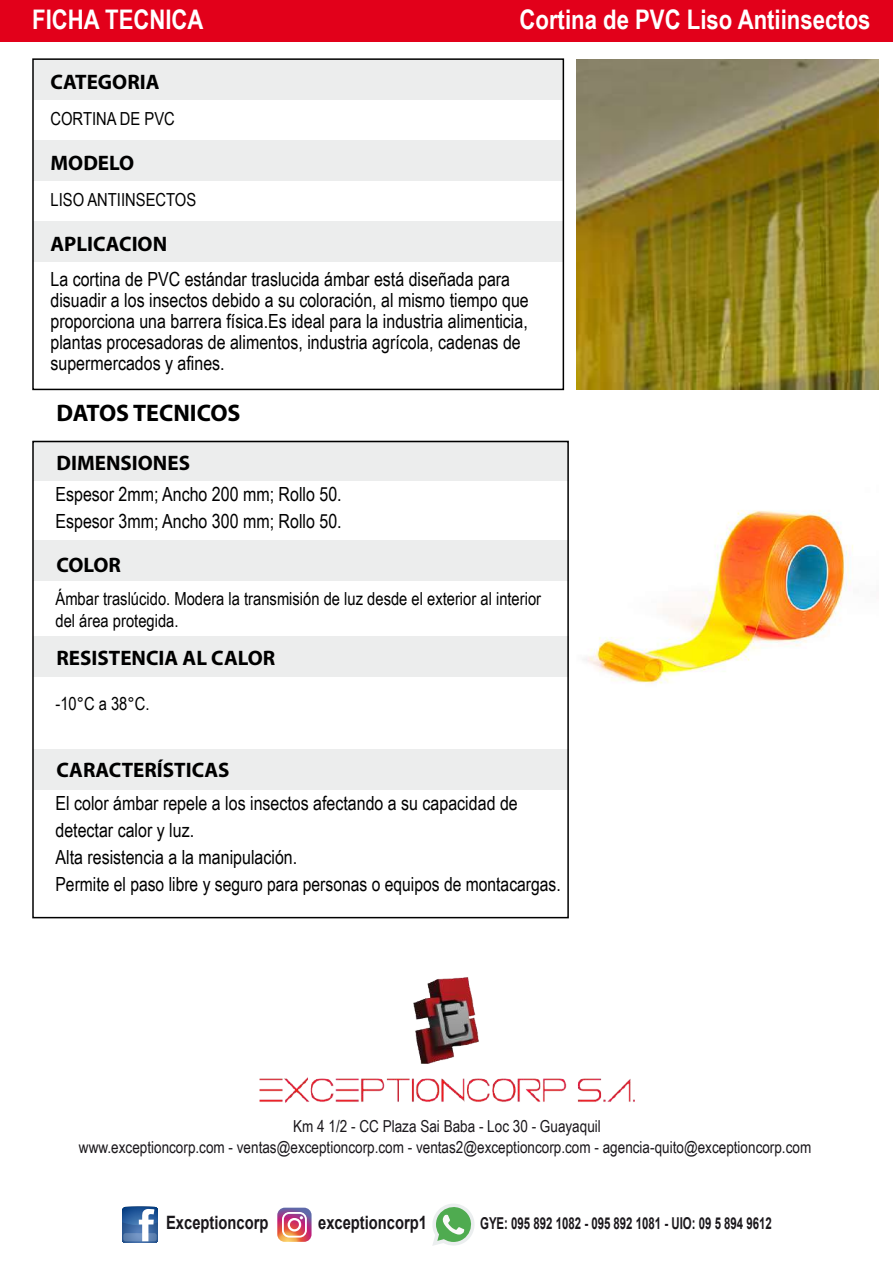
<style>
.page{position:relative;width:893px;height:1263px;background:#fff}
.page>*{position:absolute;margin:0;border:0;box-sizing:border-box;transform-origin:0 0}
.t1{font:700 27px "Arial Narrow";color:#fff}
.t2{font:700 24px "Myriad Pro";color:#000}
.t3{font:700 21px "Myriad Pro";color:#000}
.t4{font:19.5px/21px "Arial Narrow";color:#000}
.t5{font:700 18.45px "Arial";color:#1a171b;scale:.8 1}
.t6{font:18px/22.5px "Arial Narrow";color:#000}
.t7{font:16.5px/21px "Arial Narrow";color:#1a171b;text-align:center}
.t8{font:700 16.35px "Arial";color:#1a171b;scale:.7 1}
</style>
<div class="page">
<div style="left:33px;top:59px;width:530px;height:41px;background:#eceded"></div>
<div style="left:33px;top:440px;width:535px;height:40px;background:#eceded"></div>
<div style="left:33px;top:540px;width:535px;height:41px;background:#eceded"></div>
<div style="left:33px;top:636px;width:535px;height:40px;background:#eceded"></div>
<div style="left:33px;top:749px;width:535px;height:41px;background:#eceded"></div>
<div style="left:33px;top:140px;width:530px;height:41px;background:#eceded"></div>
<div style="left:33px;top:221px;width:530px;height:41px;background:#eceded"></div>
<div style="left:0;top:1px;width:893px;height:41px;background:#e2001a"></div>
<svg style="left:432px;top:1204px;width:43px;height:42px"></svg>
<svg style="left:122px;top:1207px;width:36px;height:35px"></svg>
<svg style="left:123px;top:1233px;width:34px;height:8px"></svg>
<svg style="left:277px;top:1208px;width:35px;height:34px"></svg>
<img style="left:260px;top:977px;width:375px;height:126px">
<div style="left:32px;top:58px;width:532px;height:332px;border:2px solid #000"></div>
<div style="left:32px;top:441px;width:537px;height:477px;border:2px solid #000"></div>
<img style="left:584px;top:510px;width:269px;height:174px">
<img style="left:577px;top:59px;width:302px;height:330px">
<h1 class="t1" style="left:32px;top:-1px;width:173px">FICHA TECNICA</h1>
<h1 class="t1" style="left:519px;top:-1px;width:353px">Cortina de PVC Liso Antiinsectos</h1>
<p class="t3" style="left:51px;top:68px;width:111px">CATEGORIA</p>
<p class="t6" style="left:51px;top:107px;width:126px">CORTINA DE PVC</p>
<p class="t3" style="left:51px;top:149px;width:85px">MODELO</p>
<p class="t6" style="left:51px;top:188px;width:147px">LISO ANTIINSECTOS</p>
<p class="t3" style="left:51px;top:230px;width:118px">APLICACION</p>
<p class="t4" style="left:51px;top:268px;width:480px">La cortina de PVC estándar traslucida ámbar está diseñada para disuadir a los insectos debido a su coloración, al mismo tiempo que proporciona una barrera física.Es ideal para la industria alimenticia, plantas procesadoras de alimentos, industria agrícola, cadenas de supermercados y afines.</p>
<p class="t2" style="left:57px;top:398px;width:185px">DATOS TECNICOS</p>
<p class="t3" style="left:57px;top:449px;width:135px">DIMENSIONES</p>
<p class="t4" style="left:55px;top:480px;width:288px;line-height:27px">Espesor 2mm; Ancho 200 mm; Rollo 50.<br>Espesor 3mm; Ancho 300 mm; Rollo 50.</p>
<p class="t3" style="left:57px;top:551px;width:66px">COLOR</p>
<p class="t6" style="left:55px;top:587px;width:487px">Ámbar traslúcido. Modera la transmisión de luz desde el exterior al interior del área protegida.</p>
<p class="t3" style="left:57px;top:644px;width:220px">RESISTENCIA AL CALOR</p>
<p class="t6" style="left:55px;top:692px;width:95px">-10°C a 38°C.</p>
<p class="t3" style="left:57px;top:756px;width:174px">CARACTERÍSTICAS</p>
<p class="t4" style="left:55px;top:789px;width:507px;line-height:27px">El color ámbar repele a los insectos afectando a su capacidad de detectar calor y luz.<br>Alta resistencia a la manipulación.<br>Permite el paso libre y seguro para personas o equipos de montacargas.</p>
<p class="t7" style="left:79px;top:1115px;width:734px">Km 4 1/2 - CC Plaza Sai Baba - Loc 30 - Guayaquil<br>www.exceptioncorp.com - ventas@exceptioncorp.com - ventas2@exceptioncorp.com - agencia-quito@exceptioncorp.com</p>
<p class="t5" style="left:166px;top:1210px;width:129px">Exceptioncorp</p>
<p class="t5" style="left:318px;top:1210px;width:138px">exceptioncorp1</p>
<p class="t8" style="left:480px;top:1212px;width:418px">GYE: 095 892 1082 - 095 892 1081 - UIO: 09 5 894 9612</p>
</div>
